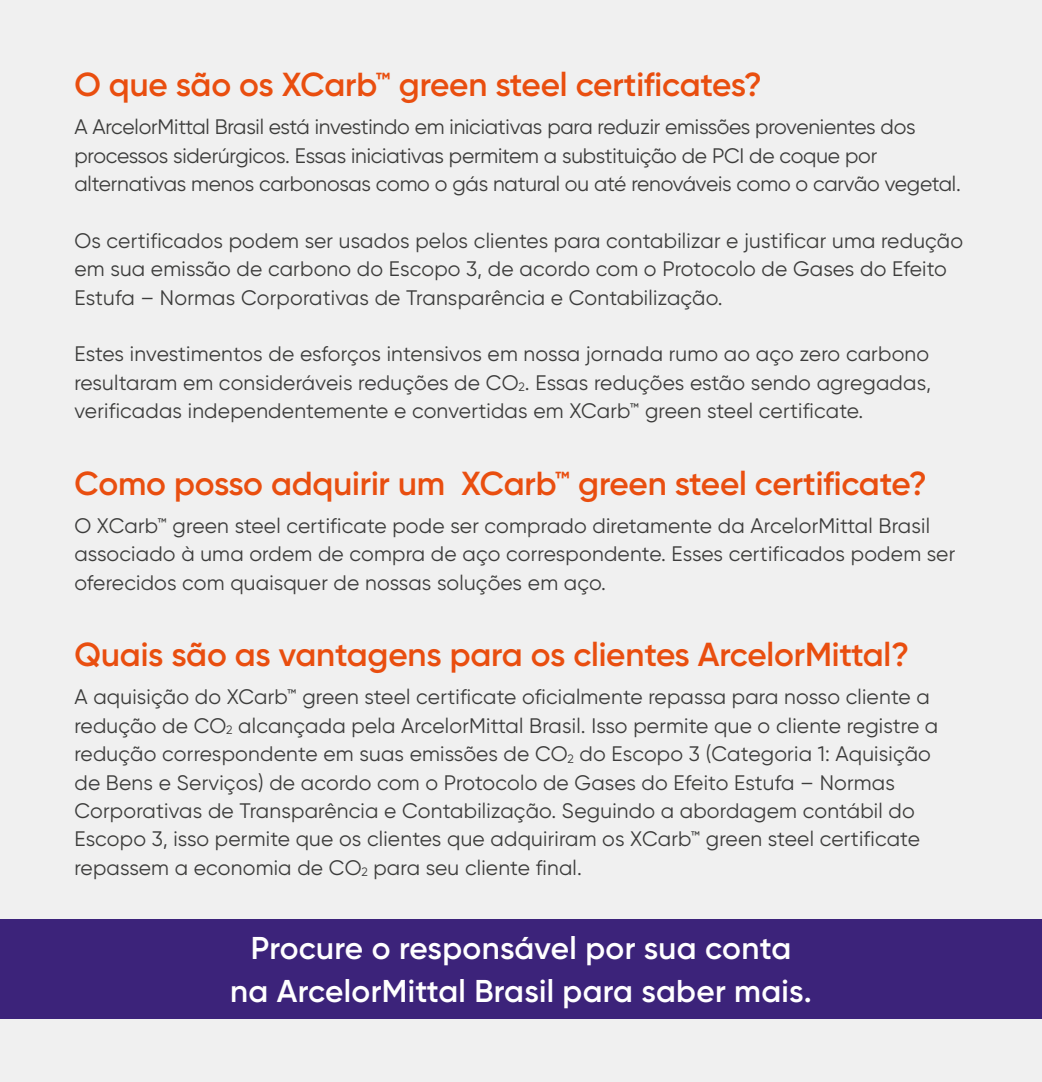
<style>
.page{position:relative;width:1042px;height:1082px;background:#fff}
.page>*{position:absolute;margin:0;border:0;box-sizing:border-box;transform-origin:0 0}
.t1{font:600 33.25px "Gilroy";letter-spacing:-.005em;color:#e94e0f}
.t2{font:600 31.5px/42.5px "Gilroy";letter-spacing:.01em;color:#fff;text-align:center}
.t3{font:21px/28.3px "Gilroy";letter-spacing:.01em;color:#3c3c3b}
.t4{font:21px/28.3px "Gilroy";letter-spacing:-.01em;color:#3c3c3b}
.s1{font-size:12.25px}
</style>
<div class="page">
<div style="left:0;top:0;width:1042px;height:1081px;background:#f0f0f0"></div>
<div style="left:0;top:919px;width:1042px;height:99px;background:#3c237a"></div>
<h1 class="t1" style="left:74px;top:64px;width:689px">O que são os XCarb™ green steel certificates?</h1>
<p class="t4" style="left:74px;top:113px;width:888px">A ArcelorMittal Brasil está investindo em iniciativas para reduzir emissões provenientes dos processos siderúrgicos. Essas iniciativas permitem a substituição de PCI de coque por alternativas menos carbonosas como o gás natural ou até renováveis como o carvão vegetal.</p>
<p class="t3" style="left:74px;top:226px;width:890px">Os certificados podem ser usados pelos clientes para contabilizar e justificar uma redução em sua emissão de carbono do Escopo 3, de acordo com o Protocolo de Gases do Efeito<br>Estufa – Normas Corporativas de Transparência e Contabilização.</p>
<p class="t3" style="left:74px;top:339px;width:858px;text-align:justify">Estes investimentos de esforços intensivos em nossa jornada rumo ao aço zero carbono resultaram em consideráveis reduções de CO<sub>2</sub>. Essas reduções estão sendo agregadas, verificadas independentemente e convertidas em XCarb™ green steel certificate.</p>
<h1 class="t1" style="left:74px;top:462px;width:854px">Como posso adquirir um XCarb™ green steel certificate?</h1>
<p class="t3" style="left:74px;top:511px;width:882px">O XCarb™ green steel certificate pode ser comprado diretamente da ArcelorMittal Brasil associado à uma ordem de compra de aço correspondente. Esses certificados podem ser oferecidos com quaisquer de nossas soluções em aço.</p>
<h1 class="t1" style="left:74px;top:634px;width:836px">Quais são as vantagens para os clientes ArcelorMittal?</h1>
<p class="t3" style="left:74px;top:682px;width:865px">A aquisição do XCarb™ green steel certificate oficialmente repassa para nosso cliente a redução de CO<span class="s1">2</span> alcançada pela ArcelorMittal Brasil. Isso permite que o cliente registre a redução correspondente em suas emissões de CO<span class="s1">2</span> do Escopo 3 (Categoria 1: Aquisição de Bens e Serviços) de acordo com o Protocolo de Gases do Efeito Estufa – Normas Corporativas de Transparência e Contabilização. Seguindo a abordagem contábil do Escopo 3, isso permite que os clientes que adquiriram os XCarb™ green steel certificate repassem a economia de CO<span class="s1">2</span> para seu cliente final.</p>
<h2 class="t2" style="left:230px;top:926px;width:583px">Procure o responsável por sua conta na ArcelorMittal Brasil para saber mais.</h2>
</div>
